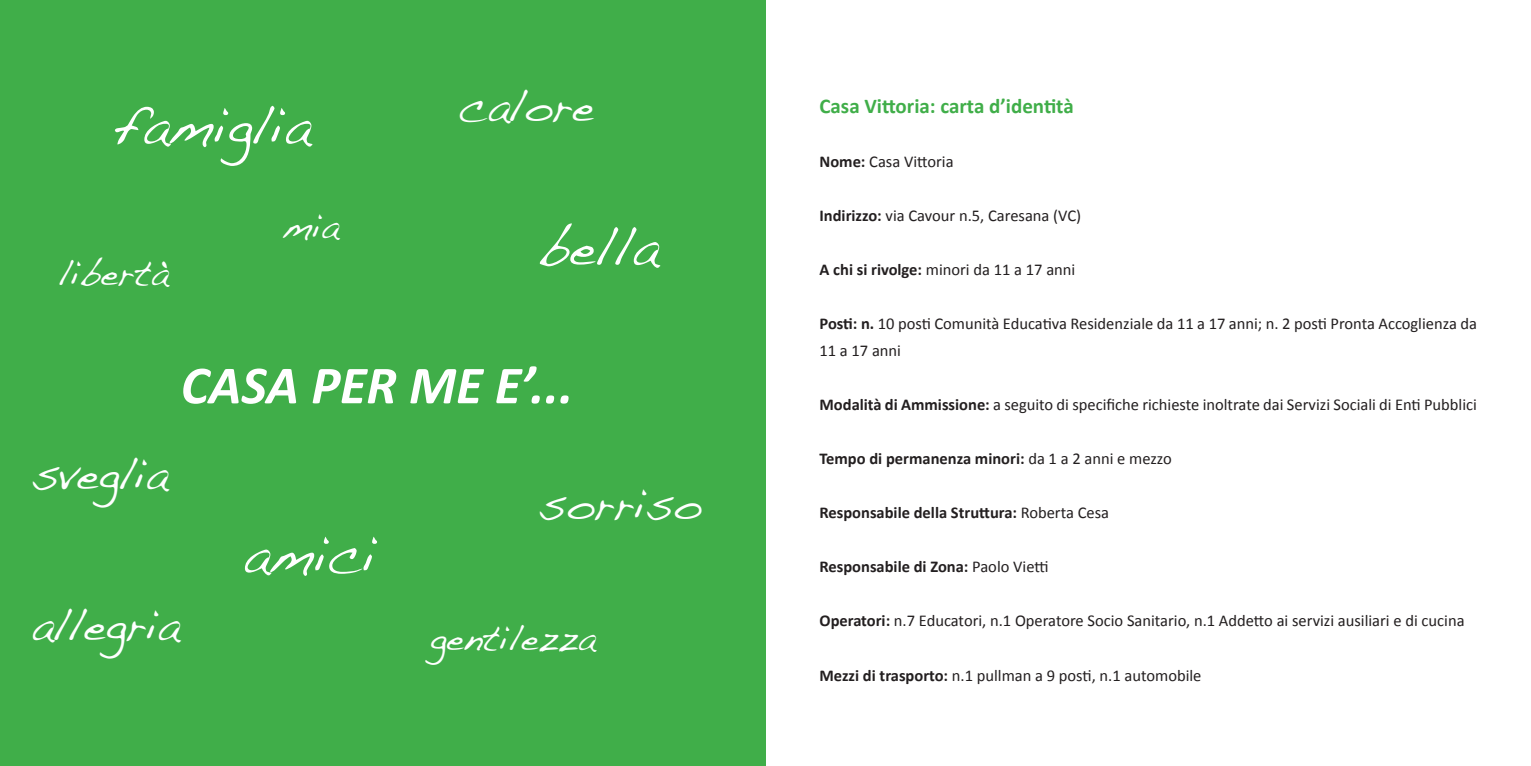
<style>
.page{position:relative;width:1531px;height:766px;background:#fff}
.page>*{position:absolute;margin:0;border:0;box-sizing:border-box;transform-origin:0 0}
.t1{font:54px "Handwriting Dakota";color:#fff}
.t2{font:italic 700 54px "Calibri";color:#fff}
.t3{font:45px "Handwriting Dakota";color:#fff}
.t4{font:36px "Handwriting Dakota";color:#fff}
.t5{font:700 21px "Calibri";color:#40ae49}
.t6{font:16.5px/27px "Calibri";color:#231f20}
.t7{font:700 16.5px "Calibri";color:#231f20}
.s1{font-weight:700}
.s2{font-weight:400}
</style>
<div class="page">
<div style="left:0;top:0;width:765px;height:765px;background:#40ae49"></div>
<h1 class="t1" style="left:114px;top:93px;width:198px">famiglia</h1>
<h3 class="t4" style="left:59px;top:251px;width:112px">libertà</h3>
<h3 class="t4" style="left:282px;top:205px;width:58px">mia</h3>
<h2 class="t3" style="left:459px;top:79px;width:136px">calore</h2>
<h1 class="t1" style="left:539px;top:214px;width:121px">bella</h1>
<h1 class="t2" style="left:181px;top:352px;width:394px">CASA PER ME E’...</h1>
<h2 class="t3" style="left:32px;top:447px;width:137px">sveglia</h2>
<h1 class="t1" style="left:243px;top:522px;width:135px">amici</h1>
<h2 class="t3" style="left:539px;top:477px;width:164px">sorriso</h2>
<h2 class="t3" style="left:32px;top:598px;width:149px">allegria</h2>
<h3 class="t4" style="left:430px;top:616px;width:167px">gentilezza</h3>
<p class="t5" style="left:819px;top:93px;width:256px">Casa Vittoria: carta d’identità</p>
<p class="t6" style="left:819px;top:148px;width:136px"><span class="s1">Nome:</span> Casa Vittoria</p>
<p class="t6" style="left:819px;top:202px;width:263px"><span class="s1">Indirizzo:</span> via Cavour n.5, Caresana (VC)</p>
<p class="t6" style="left:819px;top:256px;width:257px"><span class="s1">A chi si rivolge:</span> minori da 11 a 17 anni</p>
<p class="t6" style="left:819px;top:310px;width:659px"><span class="s1">Posti: n.</span> 10 posti Comunità Educativa Residenziale da 11 a 17 anni; n. 2 posti Pronta Accoglienza da<br>11 a 17 anni</p>
<p class="t6" style="left:819px;top:391px;width:659px"><span class="s1">Modalità di Ammissione:</span> a seguito di specifiche richieste inoltrate dai Servizi Sociali di Enti Pubblici</p>
<p class="t7" style="left:819px;top:448px;width:354px">Tempo di permanenza minori: <span class="s2">da 1 a 2 anni e mezzo</span></p>
<p class="t7" style="left:819px;top:502px;width:291px">Responsabile della Struttura: <span class="s2">Roberta Cesa</span></p>
<p class="t7" style="left:819px;top:556px;width:231px">Responsabile di Zona: <span class="s2">Paolo Vietti</span></p>
<p class="t6" style="left:819px;top:607px;width:646px"><span class="s1">Operatori:</span> n.7 Educatori, n.1 Operatore Socio Sanitario, n.1 Addetto ai servizi ausiliari e di cucina</p>
<p class="t6" style="left:819px;top:661px;width:383px"><span class="s1">Mezzi di trasporto:</span> n.1 pullman a 9 posti, n.1 automobile</p>
</div>
